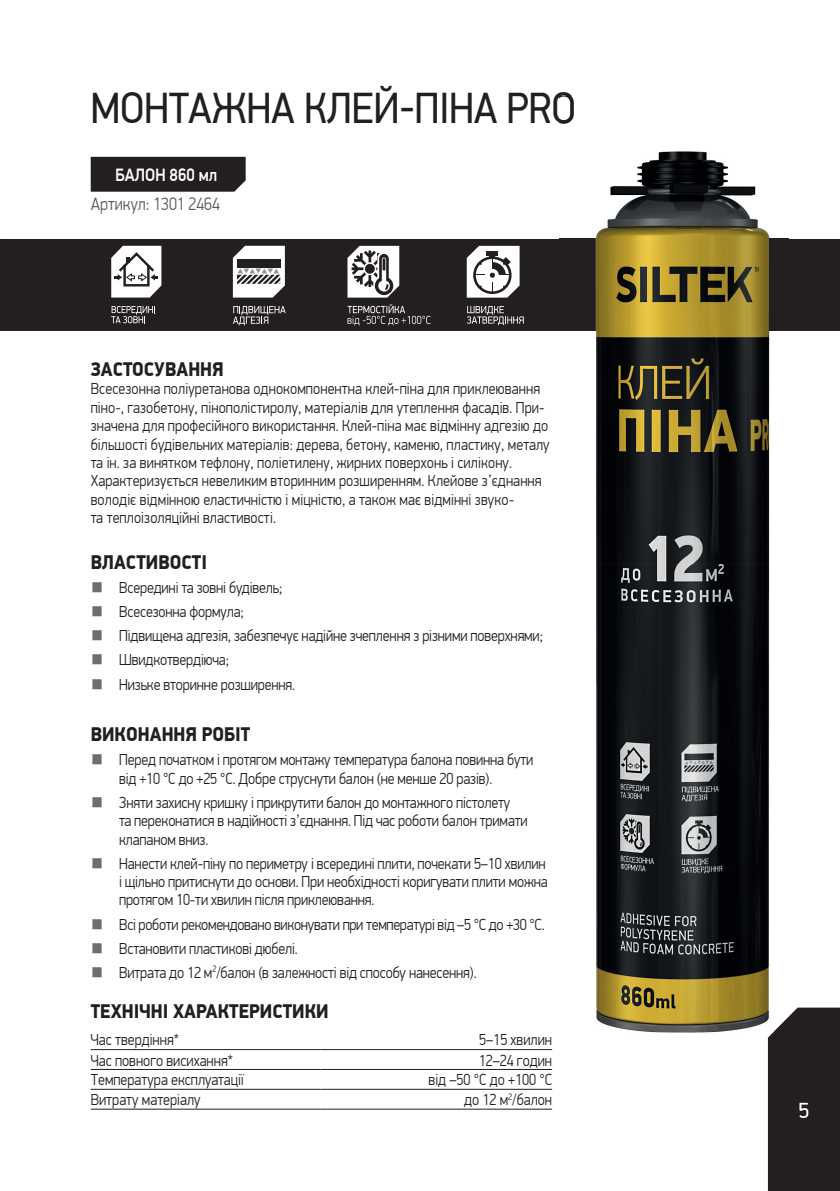
<style>
.page{position:relative;width:840px;height:1191px;background:#fff}
.page>*{position:absolute;margin:0;border:0;box-sizing:border-box;transform-origin:0 0}
.t1{font:44px "PF Din Display Pro";color:#231f20;scale:.9 1}
.t2{font:22px "PF Din Display Pro";color:#fff}
.t3{font:900 20px "PF Din Display Pro";color:#231f20;scale:.9 1}
.t4{font:300 18px "PF Din Display Pro";color:#57585a;scale:.9 1}
.t5{font:500 18px "PF Din Display Pro";color:#fff;scale:.9 1}
.t6{font:300 16px/18.4px "PF Din Display Pro";letter-spacing:-.01em;color:#231f20;scale:.9 1}
.s1{color:#6c6d70}
</style>
<div class="page">
<div style="left:767px;top:1007px;width:72px;height:184px;background:#231f20"></div>
<div style="left:0;top:239px;width:839px;height:92px;background:#231f20"></div>
<div style="left:91px;top:157px;width:154px;height:35px;background:#231f20"></div>
<img style="left:559px;top:99px;width:228px;height:933px">
<img style="left:772px;top:1017px;width:15px;height:15px">
<img style="left:559px;top:239px;width:228px;height:92px">
<img style="left:559px;top:96px;width:14px;height:28px">
<svg style="left:111px;top:306px;width:44px;height:17px"></svg>
<svg style="left:111px;top:246px;width:50px;height:51px"></svg>
<svg style="left:347px;top:246px;width:52px;height:52px"></svg>
<svg style="left:466px;top:306px;width:57px;height:19px"></svg>
<svg style="left:466px;top:246px;width:53px;height:52px"></svg>
<svg style="left:233px;top:306px;width:52px;height:19px"></svg>
<svg style="left:233px;top:246px;width:52px;height:51px"></svg>
<hr style="left:91px;top:1049px;width:229px;height:1px;background:#231f20">
<hr style="left:320px;top:1049px;width:232px;height:1px;background:#231f20">
<hr style="left:91px;top:1069px;width:229px;height:1px;background:#231f20">
<hr style="left:320px;top:1069px;width:232px;height:1px;background:#231f20">
<hr style="left:91px;top:1089px;width:229px;height:1px;background:#231f20">
<hr style="left:320px;top:1089px;width:232px;height:1px;background:#231f20">
<hr style="left:91px;top:1108px;width:229px;height:1px;background:#231f20">
<hr style="left:320px;top:1108px;width:232px;height:1px;background:#231f20">
<svg style="left:347px;top:304px;width:83px;height:21px"></svg>
<h1 class="t1" style="left:91px;top:82px;width:540px">МОНТАЖНА КЛЕЙ-ПІНА PRO</h1>
<p class="t5" style="left:115px;top:164px;width:114px">БАЛОН 860 мл</p>
<p class="t4" style="left:91px;top:194px;width:145px">Артикул: 1301 2464</p>
<p class="t3" style="left:91px;top:357px;width:149px">ЗАСТОСУВАННЯ</p>
<p class="t6" style="left:91px;top:380px;width:511px">Всесезонна поліуретанова однокомпонентна клей-піна для приклеювання піно-, газобетону, пінополістиролу, матеріалів для утеплення фасадів. При&shy;значена для професійного використання. Клей-піна має відмінну адгезію до більшості будівельних матеріалів: дерева, бетону, каменю, пластику, металу та ін. за винятком тефлону, поліетилену, жирних поверхонь і силікону.<br>Характеризується невеликим вторинним розширенням. Клейове з’єднання володіє відмінною еластичністю і міцністю, а також має відмінні звуко-<br>та теплоізоляційні властивості.</p>
<p class="t3" style="left:91px;top:550px;width:131px">ВЛАСТИВОСТІ</p>
<p class="t6" style="left:91px;top:579px;width:214px"><span class="s1">■</span> Всередині та зовні будівель;</p>
<p class="t6" style="left:91px;top:603px;width:171px"><span class="s1">■</span> Всесезонна формула;</p>
<p class="t6" style="left:91px;top:627px;width:503px"><span class="s1">■</span> Підвищена адгезія, забезпечує надійне зчеплення з різними поверхнями;</p>
<p class="t6" style="left:91px;top:651px;width:155px"><span class="s1">■</span> Швидкотвердіюча;</p>
<p class="t6" style="left:91px;top:675px;width:228px"><span class="s1">■</span> Низьке вторинне розширення.</p>
<p class="t3" style="left:91px;top:722px;width:179px">ВИКОНАННЯ РОБІТ</p>
<p class="t6" style="left:119px;top:751px;width:461px;text-indent:-28px"><span class="s1">■</span> Перед початком і протягом монтажу температура балона повинна бути від +10 °С до +25 °С. Добре струснути балон (не менше 20 разів).</p>
<p class="t6" style="left:119px;top:793px;width:455px;text-indent:-28px"><span class="s1">■</span> Зняти захисну кришку і прикрутити балон до монтажного пістолету<br>та переконатися в надійності з’єднання. Під час роботи балон тримати клапаном вниз.</p>
<p class="t6" style="left:119px;top:854px;width:477px;text-indent:-28px"><span class="s1">■</span> Нанести клей-піну по периметру і всередині плити, почекати 5–10 хвилин і щільно притиснути до основи. При необхідності коригувати плити можна протягом 10-ти хвилин після приклеювання.</p>
<p class="t6" style="left:91px;top:915px;width:505px"><span class="s1">■</span> Всі роботи рекомендовано виконувати при температурі від –5 °С до +30 °С.</p>
<p class="t6" style="left:91px;top:939px;width:231px"><span class="s1">■</span> Встановити пластикові дюбелі.</p>
<p class="t6" style="left:91px;top:963px;width:430px"><span class="s1">■</span> Витрата до 12 м<sup>2</sup>/балон (в залежності від способу нанесення).</p>
<p class="t3" style="left:91px;top:999px;width:266px">ТЕХНІЧНІ ХАРАКТЕРИСТИКИ</p>
<p class="t6" style="left:91px;top:1031px;width:99px">Час твердіння*</p>
<p class="t6" style="left:479px;top:1031px;width:82px">5–15 хвилин</p>
<p class="t6" style="left:91px;top:1051px;width:159px">Час повного висихання*</p>
<p class="t6" style="left:478px;top:1051px;width:83px">12–24 годин</p>
<p class="t6" style="left:91px;top:1071px;width:172px">Температура експлуатації</p>
<p class="t6" style="left:428px;top:1071px;width:139px">від –50 °С до +100 °С</p>
<p class="t6" style="left:91px;top:1090px;width:124px">Витрату матеріалу</p>
<p class="t6" style="left:464px;top:1090px;width:99px">до 12 м<sup>2</sup>/балон</p>
<h2 class="t2" style="left:798px;top:1097px;width:12px">5</h2>
</div>
